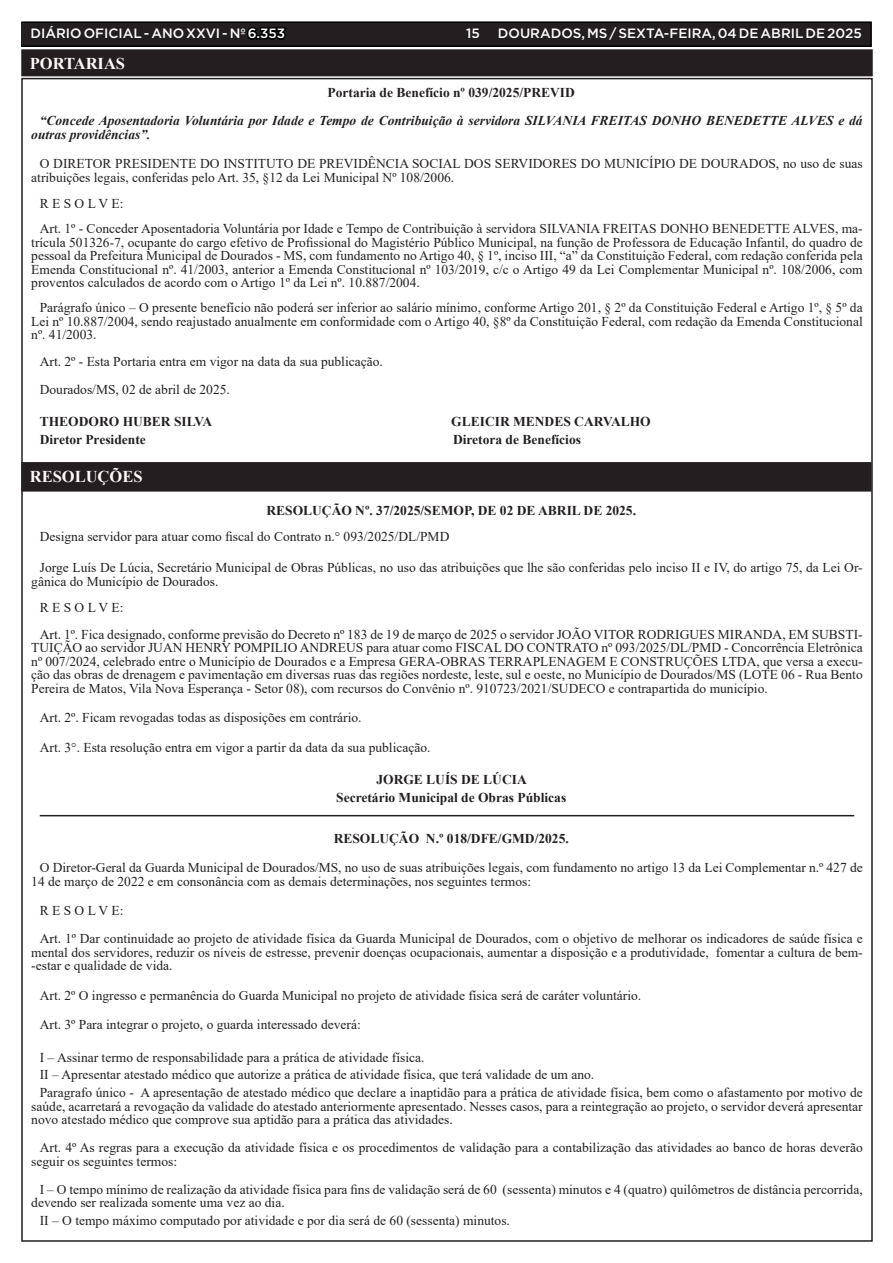
<style>
.page{position:relative;width:893px;height:1263px;background:#fff}
.page>*{position:absolute;margin:0;border:0;box-sizing:border-box;transform-origin:0 0}
.TEXTO{font:700 16.5px "Times New Roman";color:#fdfaf8}
.TEXTO-2{font:13.5px/13.5px "Times New Roman";color:#231f20}
.TEXTO-3{font:700 13.5px "Times New Roman";color:#231f20}
.TEXTO-4{font:italic 700 13.5px/13.5px "Times New Roman";color:#231f20}
.t1{font:500 13.5px "Gotham";color:#fff}
.s1{color:#000}
</style>
<div class="page">
<div style="left:21px;top:22px;width:850px;height:24px;background:#231f20"></div>
<div style="left:21px;top:21px;width:851px;height:26px;border:2px solid #000"></div>
<hr style="left:40px;top:815px;width:814px;height:1px;background:#231f20">
<div style="left:23px;top:464px;width:846px;height:25px;background:#231f20"></div>
<div style="left:21px;top:462px;width:850px;height:30px;border:4px solid #231f20"></div>
<div style="left:23px;top:51px;width:848px;height:23px;background:#231f20"></div>
<div style="left:21px;top:49px;width:852px;height:27px;border:4px solid #231f20"></div>
<p class="t1" style="left:31px;top:25px;width:256px">DIÁRIO OFICIAL - ANO XXVI - Nº <span class="s1">6.353</span></p>
<p class="t1" style="left:466px;top:25px;width:15px">15</p>
<p class="t1" style="left:498px;top:25px;width:365px">DOURADOS, MS / SEXTA-FEIRA, 04 DE ABRIL DE 2025</p>
<p class="TEXTO" style="left:30px;top:52px;width:97px">PORTARIAS</p>
<p class="TEXTO-3" style="left:328px;top:83px;width:249px">Portaria de Benefício nº 039/2025/PREVID</p>
<p class="TEXTO-4" style="left:31px;top:113px;width:833px;text-indent:9px">“Concede Aposentadoria Voluntária por Idade e Tempo de Contribuição à servidora SILVANIA FREITAS DONHO BENEDETTE ALVES e dá outras providências”.</p>
<p class="TEXTO-2" style="left:31px;top:156px;width:833px;text-indent:9px">O DIRETOR PRESIDENTE DO INSTITUTO DE PREVIDÊNCIA SOCIAL DOS SERVIDORES DO MUNICÍPIO DE DOURADOS, no uso de suas atribuições legais, conferidas pelo Art. 35, §12 da Lei Municipal Nº 108/2006.</p>
<p class="TEXTO-2" style="left:40px;top:196px;width:85px">R E S O L V E:</p>
<p class="TEXTO-2" style="left:31px;top:221px;width:833px;text-align:justify;text-indent:9px">Art. 1º - Conceder Aposentadoria Voluntária por Idade e Tempo de Contribuição à servidora SILVANIA FREITAS DONHO BENEDETTE ALVES, ma&shy;trícula 501326-7, ocupante do cargo efetivo de Profissional do Magistério Público Municipal, na função de Professora de Educação Infantil, do quadro de pessoal da Prefeitura Municipal de Dourados - MS, com fundamento no Artigo 40, § 1º, inciso III, “a” da Constituição Federal, com redação conferida pela Emenda Constitucional nº. 41/2003, anterior a Emenda Constitucional nº 103/2019, c/c o Artigo 49 da Lei Complementar Municipal nº. 108/2006, com proventos calculados de acordo com o Artigo 1º da Lei nº. 10.887/2004.</p>
<p class="TEXTO-2" style="left:31px;top:300px;width:833px;text-align:justify;text-indent:9px">Parágrafo único – O presente benefício não poderá ser inferior ao salário mínimo, conforme Artigo 201, § 2º da Constituição Federal e Artigo 1º, § 5º da Lei nº 10.887/2004, sendo reajustado anualmente em conformidade com o Artigo 40, §8º da Constituição Federal, com redação da Emenda Constitucional nº. 41/2003.</p>
<p class="TEXTO-2" style="left:40px;top:354px;width:345px">Art. 2º - Esta Portaria entra em vigor na data da sua publicação.</p>
<p class="TEXTO-2" style="left:40px;top:382px;width:192px">Dourados/MS, 02 de abril de 2025.</p>
<p class="TEXTO-3" style="left:40px;top:412px;width:174px">THEODORO HUBER SILVA</p>
<p class="TEXTO-3" style="left:451px;top:412px;width:201px">GLEICIR MENDES CARVALHO</p>
<p class="TEXTO-3" style="left:40px;top:430px;width:108px">Diretor Presidente</p>
<p class="TEXTO-3" style="left:453px;top:430px;width:129px">Diretora de Benefícios</p>
<p class="TEXTO" style="left:30px;top:465px;width:114px">RESOLUÇÕES</p>
<p class="TEXTO-3" style="left:266px;top:501px;width:371px">RESOLUÇÃO Nº. 37/2025/SEMOP, DE 02 DE ABRIL DE 2025.</p>
<p class="TEXTO-2" style="left:40px;top:530px;width:411px">Designa servidor para atuar como fiscal do Contrato n.° 093/2025/DL/PMD</p>
<p class="TEXTO-2" style="left:31px;top:561px;width:833px;text-indent:9px">Jorge Luís De Lúcia, Secretário Municipal de Obras Públicas, no uso das atribuições que lhe são conferidas pelo inciso II e IV, do artigo 75, da Lei Or&shy;gânica do Município de Dourados.</p>
<p class="TEXTO-2" style="left:40px;top:601px;width:85px">R E S O L V E:</p>
<p class="TEXTO-2" style="left:31px;top:627px;width:833px;text-align:justify;text-indent:9px">Art. 1º. Fica designado, conforme previsão do Decreto nº 183 de 19 de março de 2025 o servidor JOÃO VITOR RODRIGUES MIRANDA, EM SUBSTI-TUIÇÃO ao servidor JUAN HENRY POMPILIO ANDREUS para atuar como FISCAL DO CONTRATO nº 093/2025/DL/PMD - Concorrência Eletrônica nº 007/2024, celebrado entre o Município de Dourados e a Empresa GERA-OBRAS TERRAPLENAGEM E CONSTRUÇÕES LTDA, que versa a execu&shy;ção das obras de drenagem e pavimentação em diversas ruas das regiões nordeste, leste, sul e oeste, no Município de Dourados/MS (LOTE 06 - Rua Bento Pereira de Matos, Vila Nova Esperança - Setor 08), com recursos do Convênio nº. 910723/2021/SUDECO e contrapartida do município.</p>
<p class="TEXTO-2" style="left:40px;top:711px;width:323px">Art. 2º. Ficam revogadas todas as disposições em contrário.</p>
<p class="TEXTO-2" style="left:40px;top:740px;width:392px">Art. 3°. Esta resolução entra em vigor a partir da data da sua publicação.</p>
<p class="TEXTO-3" style="left:376px;top:770px;width:152px">JORGE LUÍS DE LÚCIA</p>
<p class="TEXTO-3" style="left:336px;top:788px;width:232px">Secretário Municipal de Obras Públicas</p>
<p class="TEXTO-3" style="left:334px;top:828px;width:237px">RESOLUÇÃO N.º 018/DFE/GMD/2025.</p>
<p class="TEXTO-2" style="left:31px;top:860px;width:833px;text-indent:9px">O Diretor-Geral da Guarda Municipal de Dourados/MS, no uso de suas atribuições legais, com fundamento no artigo 13 da Lei Complementar n.º 427 de<br>14 de março de 2022 e em consonância com as demais determinações, nos seguintes termos:</p>
<p class="TEXTO-2" style="left:40px;top:903px;width:85px">R E S O L V E:</p>
<p class="TEXTO-2" style="left:31px;top:931px;width:833px;text-align:justify;text-indent:9px">Art. 1º Dar continuidade ao projeto de atividade física da Guarda Municipal de Dourados, com o objetivo de melhorar os indicadores de saúde física e mental dos servidores, reduzir os níveis de estresse, prevenir doenças ocupacionais, aumentar a disposição e a produtividade, fomentar a cultura de bem--estar e qualidade de vida.</p>
<p class="TEXTO-2" style="left:40px;top:988px;width:603px">Art. 2º O ingresso e permanência do Guarda Municipal no projeto de atividade física será de caráter voluntário.</p>
<p class="TEXTO-2" style="left:40px;top:1017px;width:322px">Art. 3º Para integrar o projeto, o guarda interessado deverá:</p>
<p class="TEXTO-2" style="left:40px;top:1050px;width:386px">I – Assinar termo de responsabilidade para a prática de atividade física.</p>
<p class="TEXTO-2" style="left:40px;top:1068px;width:556px">II – Apresentar atestado médico que autorize a prática de atividade física, que terá validade de um ano.</p>
<p class="TEXTO-2" style="left:31px;top:1085px;width:833px;text-align:justify;text-indent:9px">Paragrafo único - A apresentação de atestado médico que declare a inaptidão para a prática de atividade física, bem como o afastamento por motivo de saúde, acarretará a revogação da validade do atestado anteriormente apresentado. Nesses casos, para a reintegração ao projeto, o servidor deverá apresentar novo atestado médico que comprove sua aptidão para a prática das atividades.</p>
<p class="TEXTO-2" style="left:31px;top:1140px;width:833px;text-indent:9px">Art. 4º As regras para a execução da atividade física e os procedimentos de validação para a contabilização das atividades ao banco de horas deverão seguir os seguintes termos:</p>
<p class="TEXTO-2" style="left:31px;top:1182px;width:833px;text-indent:9px">I – O tempo mínimo de realização da atividade física para fins de validação será de 60 (sessenta) minutos e 4 (quatro) quilômetros de distância percorrida, devendo ser realizada somente uma vez ao dia.</p>
<p class="TEXTO-2" style="left:40px;top:1213px;width:472px">II – O tempo máximo computado por atividade e por dia será de 60 (sessenta) minutos.</p>
</div>
